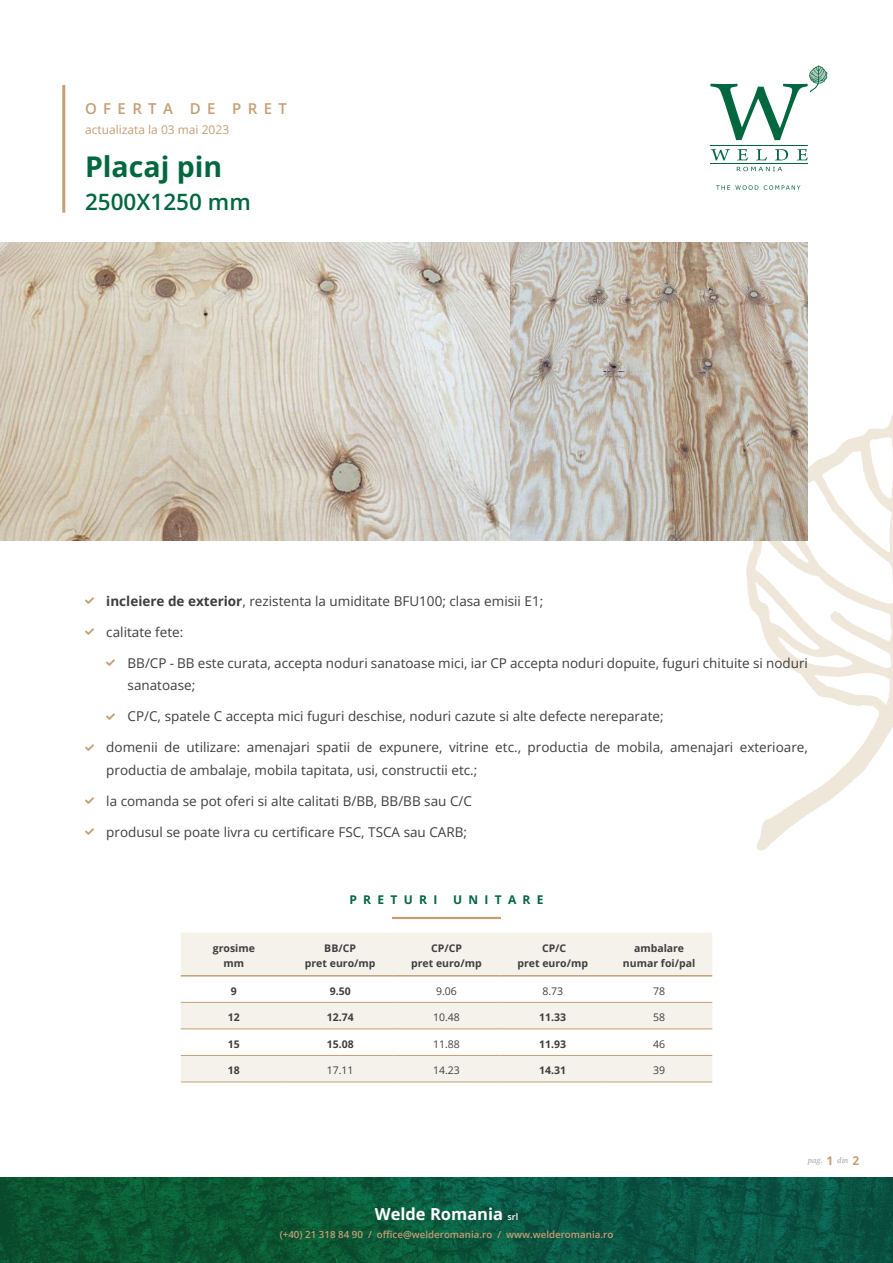
<style>
.page{position:relative;width:893px;height:1263px;background:#fff}
.page>*{position:absolute;margin:0;border:0;box-sizing:border-box;transform-origin:0 0}
.t1{font:700 28.5px "Open Sans";color:#00673e}
.t2{font:600 22.5px "Open Sans";color:#00673e}
.t3{font:700 16.5px "Open Sans";color:#fff}
.t4{font:600 15px "Open Sans";letter-spacing:.425em;color:#c59e75}
.t5{font:13.5px/22.5px "Open Sans";color:#3e3e3f}
.t6{font:12px "Open Sans";color:#c59e75}
.t7{font:700 12px "Open Sans";letter-spacing:.525em;color:#00673e}
.t8{font:700 10.5px/15px "Open Sans";color:#3e3e3f;text-align:center}
.t9{font:10.5px "Open Sans";color:#3e3e3f}
.t10{font:600 9.75px "Open Sans";color:#c59e75}
.t11{font:italic 7.5px "Noto Serif";color:#a8a9ad}
.s1{font-weight:700}
.s2{font-weight:600;font-size:9px}
.s3{font-family:"Open Sans";font-weight:700;font-style:normal;font-size:12px;color:#c59e75}
</style>
<div class="page">
<svg style="left:746px;top:414px;width:147px;height:436px"></svg>
<img style="left:0;top:1178px;width:893px;height:85px">
<hr style="left:710px;top:146px;width:98px;height:1px;background:#00673e">
<hr style="left:710px;top:164px;width:98px;height:1px;background:#00673e">
<svg style="left:711px;top:149px;width:19px;height:11px"></svg>
<svg style="left:737px;top:149px;width:11px;height:11px"></svg>
<svg style="left:756px;top:149px;width:11px;height:11px"></svg>
<svg style="left:775px;top:149px;width:13px;height:11px"></svg>
<svg style="left:797px;top:149px;width:11px;height:11px"></svg>
<svg style="left:737px;top:167px;width:45px;height:4px"></svg>
<svg style="left:710px;top:65px;width:117px;height:75px"></svg>
<svg style="left:716px;top:185px;width:42px;height:5px"></svg>
<svg style="left:764px;top:185px;width:36px;height:5px"></svg>
<hr style="left:62px;top:85px;width:3px;height:128px;background:#c59e75">
<hr style="left:392px;top:917px;width:109px;height:2px;background:#c59e75">
<svg style="left:181px;top:933px;width:531px;height:149px;fill:#f5f2ec"></svg>
<hr style="left:181px;top:975px;width:106px;height:1px;background:#c59e75">
<hr style="left:287px;top:975px;width:106px;height:1px;background:#c59e75">
<hr style="left:393px;top:975px;width:107px;height:1px;background:#c59e75">
<hr style="left:500px;top:975px;width:106px;height:1px;background:#c59e75">
<hr style="left:606px;top:975px;width:106px;height:1px;background:#c59e75">
<hr style="left:181px;top:1002px;width:106px;height:1px;background:#c59e75">
<hr style="left:287px;top:1002px;width:106px;height:1px;background:#c59e75">
<hr style="left:393px;top:1002px;width:107px;height:1px;background:#c59e75">
<hr style="left:500px;top:1002px;width:106px;height:1px;background:#c59e75">
<hr style="left:606px;top:1002px;width:106px;height:1px;background:#c59e75">
<hr style="left:181px;top:1029px;width:106px;height:1px;background:#c59e75">
<hr style="left:287px;top:1029px;width:106px;height:1px;background:#c59e75">
<hr style="left:393px;top:1029px;width:107px;height:1px;background:#c59e75">
<hr style="left:500px;top:1029px;width:106px;height:1px;background:#c59e75">
<hr style="left:606px;top:1029px;width:106px;height:1px;background:#c59e75">
<hr style="left:181px;top:1055px;width:106px;height:1px;background:#c59e75">
<hr style="left:287px;top:1055px;width:106px;height:1px;background:#c59e75">
<hr style="left:393px;top:1055px;width:107px;height:1px;background:#c59e75">
<hr style="left:500px;top:1055px;width:106px;height:1px;background:#c59e75">
<hr style="left:606px;top:1055px;width:106px;height:1px;background:#c59e75">
<hr style="left:181px;top:1082px;width:106px;height:1px;background:#c59e75">
<hr style="left:287px;top:1082px;width:106px;height:1px;background:#c59e75">
<hr style="left:393px;top:1082px;width:107px;height:1px;background:#c59e75">
<hr style="left:500px;top:1082px;width:106px;height:1px;background:#c59e75">
<hr style="left:606px;top:1082px;width:106px;height:1px;background:#c59e75">
<img style="left:0;top:242px;width:510px;height:298px">
<svg style="left:510px;top:242px;width:298px;height:298px;background:#bdb4a8"></svg>
<p class="t4" style="left:85px;top:99px;width:203px">OFERTA DE PRET</p>
<p class="t6" style="left:85px;top:121px;width:146px">actualizata la 03 mai 2023</p>
<h1 class="t1" style="left:85px;top:147px;width:139px">Placaj pin</h1>
<h2 class="t2" style="left:85px;top:187px;width:167px">2500X1250 mm</h2>
<p class="t5" style="left:106px;top:589px;width:438px"><span class="s1">incleiere de exterior</span>, rezistenta la umiditate BFU100; clasa emisii E1;</p>
<p class="t5" style="left:106px;top:620px;width:79px">calitate fete:</p>
<p class="t5" style="left:128px;top:651px;width:682px">BB/CP - BB este curata, accepta noduri sanatoase mici, iar CP accepta noduri dopuite, fuguri chituite si noduri sanatoase;</p>
<p class="t5" style="left:128px;top:704px;width:537px">CP/C, spatele C accepta mici fuguri deschise, noduri cazute si alte defecte nereparate;</p>
<p class="t5" style="left:106px;top:735px;width:703px">domenii de utilizare: amenajari spatii de expunere, vitrine etc., productia de mobila, amenajari exterioare, productia de ambalaje, mobila tapitata, usi, constructii etc.;</p>
<p class="t5" style="left:106px;top:789px;width:367px">la comanda se pot oferi si alte calitati B/BB, BB/BB sau C/C</p>
<p class="t5" style="left:106px;top:820px;width:362px">produsul se poate livra cu certificare FSC, TSCA sau CARB;</p>
<p class="t7" style="left:349px;top:891px;width:89px">PRETURI</p>
<p class="t7" style="left:453px;top:891px;width:92px">UNITARE</p>
<p class="t8" style="left:213px;top:941px;width:44px">grosime mm</p>
<p class="t8" style="left:305px;top:941px;width:72px">BB/CP<br>pret euro/mp</p>
<p class="t8" style="left:411px;top:941px;width:72px">CP/CP<br>pret euro/mp</p>
<p class="t8" style="left:517px;top:941px;width:72px">CP/C<br>pret euro/mp</p>
<p class="t8" style="left:623px;top:941px;width:74px">ambalare numar foi/pal</p>
<p class="t8" style="left:231px;top:983px;width:8px">9</p>
<p class="t8" style="left:330px;top:983px;width:23px">9.50</p>
<p class="t9" style="left:436px;top:984px;width:22px">9.06</p>
<p class="t9" style="left:542px;top:984px;width:22px">8.73</p>
<p class="t9" style="left:653px;top:984px;width:14px">78</p>
<p class="t8" style="left:228px;top:1010px;width:14px">12</p>
<p class="t8" style="left:327px;top:1010px;width:29px">12.74</p>
<p class="t9" style="left:433px;top:1010px;width:28px">10.48</p>
<p class="t8" style="left:539px;top:1010px;width:29px">11.33</p>
<p class="t9" style="left:653px;top:1010px;width:14px">58</p>
<p class="t8" style="left:228px;top:1036px;width:14px">15</p>
<p class="t8" style="left:327px;top:1036px;width:29px">15.08</p>
<p class="t9" style="left:433px;top:1037px;width:28px">11.88</p>
<p class="t8" style="left:539px;top:1036px;width:29px">11.93</p>
<p class="t9" style="left:653px;top:1037px;width:14px">46</p>
<p class="t8" style="left:228px;top:1063px;width:14px">18</p>
<p class="t9" style="left:327px;top:1063px;width:28px">17.11</p>
<p class="t9" style="left:433px;top:1063px;width:28px">14.23</p>
<p class="t8" style="left:539px;top:1063px;width:29px">14.31</p>
<p class="t9" style="left:653px;top:1063px;width:14px">39</p>
<p class="t3" style="left:375px;top:1202px;width:145px">Welde Romania <span class="s2">srl</span></p>
<p class="t10" style="left:280px;top:1228px;width:335px">(+40) 21 318 84 90 / office@welderomania.ro / www.welderomania.ro</p>
<p class="t11" style="left:808px;top:1155px;width:53px">pag. <span class="s3">1</span> din <span class="s3">2</span></p>
</div>
